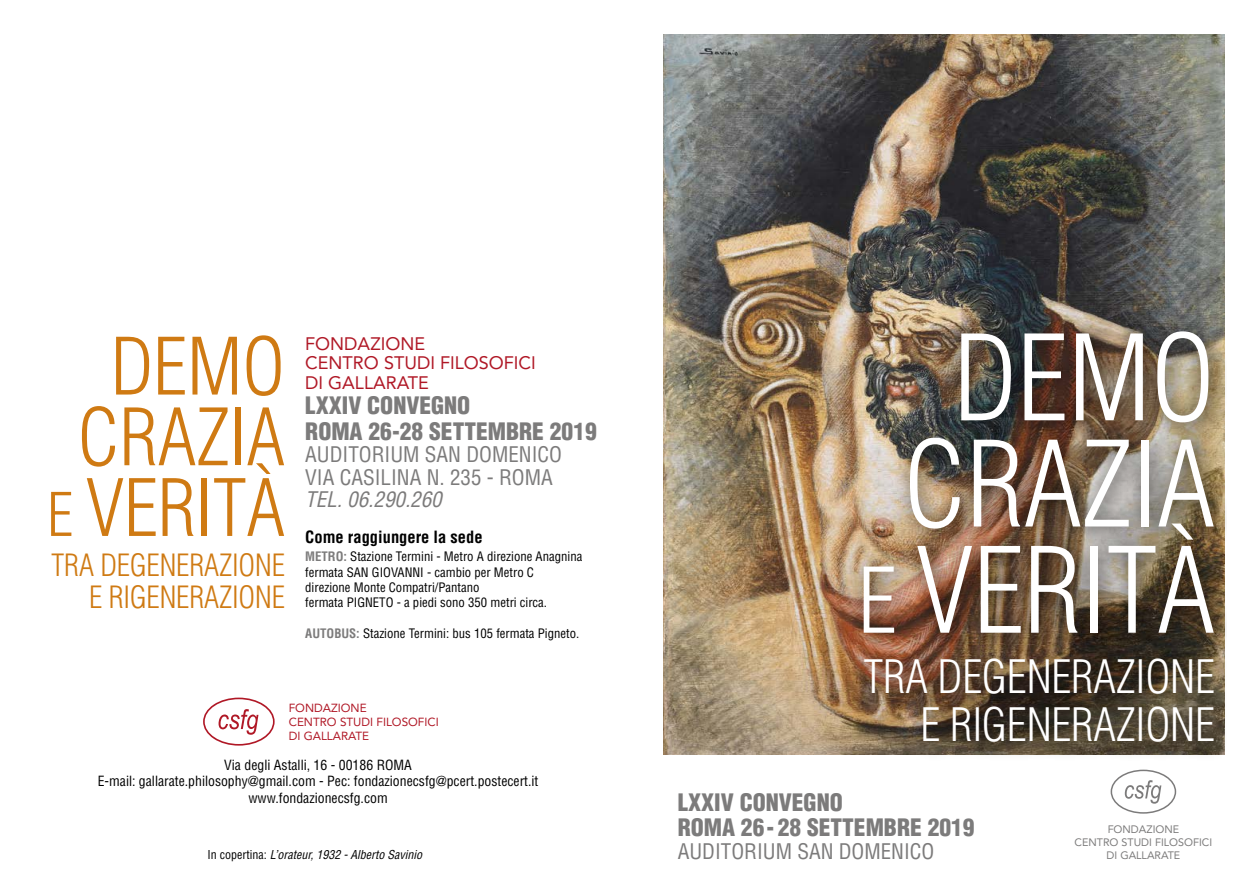
<style>
.page{position:relative;width:1259px;height:893px;background:#fff}
.page>*{position:absolute;margin:0;border:0;box-sizing:border-box;transform-origin:0 0}
.t1{font:300 condensed 115.8px/106.2px "Helvetica";letter-spacing:-.005em;color:#fff;text-align:right}
.t2{font:300 condensed 77.1px/70.7px "Helvetica";letter-spacing:-.005em;color:#cf7a13;text-align:right}
.t3{font:300 condensed 45px/48px "Helvetica";letter-spacing:-.005em;color:#fff;text-align:right}
.t4{font:300 condensed 30px/32px "Helvetica";letter-spacing:-.005em;color:#cf7a13;text-align:right}
.t5{font:900 condensed 23.4px/25.5px "Helvetica";color:#7c7b7b}
.t6{font:condensed 21px/22.5px "Helvetica";color:#7c7b7b}
.t7{font:italic condensed 21px "Helvetica";color:#7c7b7b}
.t8{font:18px/19.5px "Avenir";color:#b01826}
.t9{font:700 condensed 16.5px "Helvetica";color:#000}
.t10{font:condensed 13.8px/16.5px "Helvetica";color:#000;text-align:center}
.t11{font:condensed 12.75px/15.3px "Helvetica";color:#000}
.t12{font:italic condensed 12px "Helvetica";color:#000}
.t13{font:11.7px/14.1px "Avenir";color:#b01826}
.t14{font:10.8px/12.9px "Avenir";color:#7c7b7b;text-align:center}
.s1{font-size:58.8px}
.s2{font-weight:700;color:#7c7b7b}
.s3{font-style:normal}
.s4{font-size:88.2px}
</style>
<div class="page">
<img style="left:663px;top:34px;width:562px;height:721px">
<div style="left:848px;top:316px;width:386px;height:446px;background:#000;opacity:.75"></div>
<svg style="left:1110px;top:770px;width:66px;height:44px"></svg>
<div style="left:1227px;top:125px;width:32px;height:768px;background:#fff"></div>
<svg style="left:203px;top:698px;width:72px;height:48px"></svg>
<h2 class="t2" style="left:47px;top:331px;width:239px">DEMO<br>CRAZIA<br><span class="s1">E</span> VERITÀ</h2>
<h3 class="t4" style="left:51px;top:549px;width:235px">TRA DEGENERAZIONE<br>E RIGENERAZIONE</h3>
<h3 class="t8" style="left:305px;top:334px;width:232px">FONDAZIONE<br>CENTRO STUDI FILOSOFICI<br>DI GALLARATE</h3>
<h3 class="t5" style="left:305px;top:392px;width:293px">LXXIV CONVEGNO<br>ROMA 26-28 SETTEMBRE 2019</h3>
<h3 class="t6" style="left:305px;top:443px;width:258px">AUDITORIUM SAN DOMENICO<br>VIA CASILINA N. 235 - ROMA</h3>
<h3 class="t7" style="left:305px;top:486px;width:138px">TEL. 06.290.260</h3>
<p class="t9" style="left:305px;top:527px;width:179px">Come raggiungere la sede</p>
<p class="t11" style="left:305px;top:549px;width:279px"><span class="s2">METRO:</span> Stazione Termini - Metro A direzione Anagnina fermata SAN GIOVANNI - cambio per Metro C direzione Monte Compatri/Pantano<br>fermata PIGNETO - a piedi sono 350 metri circa.</p>
<p class="t11" style="left:305px;top:625px;width:275px"><span class="s2">AUTOBUS:</span> Stazione Termini: bus 105 fermata Pigneto.</p>
<p class="t13" style="left:289px;top:701px;width:152px">FONDAZIONE<br>CENTRO STUDI FILOSOFICI<br>DI GALLARATE</p>
<p class="t10" style="left:98px;top:756px;width:442px">Via degli Astalli, 16 - 00186 ROMA<br>E-mail: gallarate.philosophy@gmail.com - Pec: fondazionecsfg@pcert.postecert.it www.fondazionecsfg.com</p>
<p class="t12" style="left:207px;top:847px;width:216px"><span class="s3">In copertina:</span> L’orateur, 1932 - Alberto Savinio</p>
<h1 class="t1" style="left:857px;top:324px;width:359px">DEMO<br>CRAZIA<br><span class="s4">E</span> VERITÀ</h1>
<h3 class="t3" style="left:863px;top:652px;width:353px">TRA DEGENERAZIONE<br>E RIGENERAZIONE</h3>
<h3 class="t5" style="left:677px;top:789px;width:298px">LXXIV CONVEGNO<br>ROMA 26 - 28 SETTEMBRE 2019</h3>
<h3 class="t6" style="left:677px;top:840px;width:258px">AUDITORIUM SAN DOMENICO</h3>
<p class="t14" style="left:1074px;top:823px;width:139px">FONDAZIONE<br>CENTRO STUDI FILOSOFICI<br>DI GALLARATE</p>
</div>
